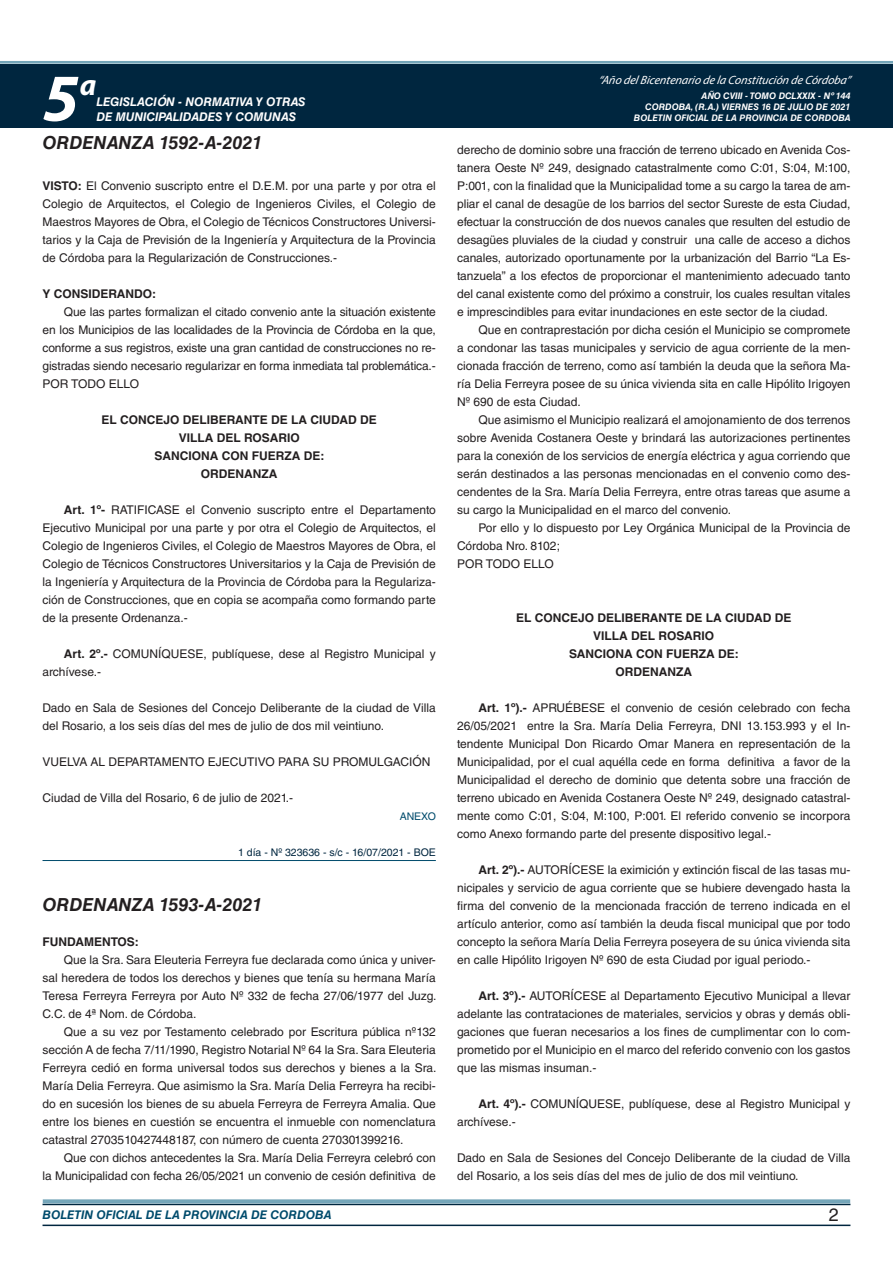
<style>
.page{position:relative;width:893px;height:1263px;background:#fff}
.page>*{position:absolute;margin:0;border:0;box-sizing:border-box;transform-origin:0 0}
.t1{font:italic 700 67.5px "Myriad Pro";color:#fff}
.t2{font:italic 700 30px "Myriad Pro";color:#fff}
.NOMBRE_DE_MINISTERIO{font:italic 700 18px "Helvetica LT Std";color:#231f20}
.t3{font:18px "Helvetica LT Std";color:#231f20}
.BASE{font:12px/18px "Helvetica LT Std";color:#231f20;text-align:justify}
.RESUELVE{font:700 12px "Helvetica LT Std";color:#231f20}
.t4{font:italic 700 12px "Helvetica LT Std";color:#fff}
.t5{font:italic 12px "Myriad Pro";color:#fff}
.t6{font:italic 700 12px "Helvetica LT Std";color:#004b6c}
.BASE-2{font:700 12px "Helvetica LT Std";color:#231f20}
.FECHA_DE_VENCIMIENTO{font:10.5px "Helvetica LT Std";color:#00263f}
.ANEXO{font:10.5px "Helvetica LT Std";color:#004b6c}
.t7{font:italic 700 9px/10.8px "Helvetica LT Std";color:#fff;text-align:right}
.s1{font-weight:700}
</style>
<div class="page">
<div style="left:0;top:61px;width:893px;height:6px;background:#fff;opacity:.75"></div>
<div style="left:0;top:64px;width:893px;height:64px;background:#00263f"></div>
<hr style="left:43px;top:1224px;width:807px;height:2px;background:#00263f">
<div style="left:42px;top:1198px;width:809px;height:8px;background:#fff;opacity:.75"></div>
<hr style="left:43px;top:860px;width:393px;height:1px;background:#004b6c">
<h1 class="t1" style="left:43px;top:54px;width:38px">5</h1>
<h2 class="t2" style="left:80px;top:66px;width:18px">a</h2>
<p class="t4" style="left:96px;top:95px;width:211px">LEGISLACIÓN - NORMATIVA Y OTRAS</p>
<p class="t4" style="left:96px;top:109px;width:201px">DE MUNICIPALIDADES Y COMUNAS</p>
<p class="NOMBRE_DE_MINISTERIO" style="left:43px;top:131px;width:222px">ORDENANZA 1592-A-2021</p>
<p class="BASE" style="left:43px;top:177px;width:395px"><span class="s1">VISTO:</span> El Convenio suscripto entre el D.E.M. por una parte y por otra el Colegio de Arquitectos, el Colegio de Ingenieros Civiles, el Colegio de Maestros Mayores de Obra, el Colegio de Técnicos Constructores Universi&shy;tarios y la Caja de Previsión de la Ingeniería y Arquitectura de la Provincia de Córdoba para la Regularización de Construcciones.-</p>
<p class="BASE-2" style="left:43px;top:286px;width:115px">Y CONSIDERANDO:</p>
<p class="BASE" style="left:43px;top:303px;width:395px;text-indent:21px">Que las partes formalizan el citado convenio ante la situación existente en los Municipios de las localidades de la Provincia de Córdoba en la que, conforme a sus registros, existe una gran cantidad de construcciones no re&shy;gistradas siendo necesario regularizar en forma inmediata tal problemática.-</p>
<p class="BASE" style="left:43px;top:375px;width:98px">POR TODO ELLO</p>
<p class="RESUELVE" style="left:102px;top:412px;width:277px">EL CONCEJO DELIBERANTE DE LA CIUDAD DE</p>
<p class="RESUELVE" style="left:179px;top:430px;width:122px">VILLA DEL ROSARIO</p>
<p class="RESUELVE" style="left:154px;top:448px;width:171px">SANCIONA CON FUERZA DE:</p>
<p class="RESUELVE" style="left:201px;top:466px;width:78px">ORDENANZA</p>
<p class="BASE" style="left:43px;top:501px;width:395px;text-indent:21px"><span class="s1">Art. 1º-</span> RATIFICASE el Convenio suscripto entre el Departamento Ejecutivo Municipal por una parte y por otra el Colegio de Arquitectos, el Colegio de Ingenieros Civiles, el Colegio de Maestros Mayores de Obra, el Colegio de Técnicos Constructores Universitarios y la Caja de Previsión de la Ingeniería y Arquitectura de la Provincia de Córdoba para la Regulariza&shy;ción de Construcciones, que en copia se acompaña como formando parte de la presente Ordenanza.-</p>
<p class="BASE" style="left:43px;top:645px;width:395px;text-indent:21px"><span class="s1">Art. 2º.-</span> COMUNÍQUESE, publíquese, dese al Registro Municipal y archívese.-</p>
<p class="BASE" style="left:43px;top:699px;width:395px">Dado en Sala de Sesiones del Concejo Deliberante de la ciudad de Villa del Rosario, a los seis días del mes de julio de dos mil veintiuno.</p>
<p class="BASE" style="left:43px;top:753px;width:390px">VUELVA AL DEPARTAMENTO EJECUTIVO PARA SU PROMULGACIÓN</p>
<p class="BASE" style="left:43px;top:789px;width:252px">Ciudad de Villa del Rosario, 6 de julio de 2021.-</p>
<p class="ANEXO" style="left:400px;top:810px;width:38px">ANEXO</p>
<p class="FECHA_DE_VENCIMIENTO" style="left:238px;top:846px;width:199px">1 día - Nº 323636 - s/c - 16/07/2021 - BOE</p>
<p class="NOMBRE_DE_MINISTERIO" style="left:43px;top:894px;width:222px">ORDENANZA 1593-A-2021</p>
<p class="BASE-2" style="left:43px;top:934px;width:98px">FUNDAMENTOS:</p>
<p class="BASE" style="left:43px;top:951px;width:396px;text-indent:21px">Que la Sra. Sara Eleuteria Ferreyra fue declarada como única y univer&shy;sal heredera de todos los derechos y bienes que tenía su hermana María Teresa Ferreyra Ferreyra por Auto Nº 332 de fecha 27/06/1977 del Juzg.<br>C.C. de 4ª Nom. de Córdoba.</p>
<p class="BASE" style="left:43px;top:1023px;width:396px;text-indent:21px">Que a su vez por Testamento celebrado por Escritura pública nº132 sección A de fecha 7/11/1990, Registro Notarial Nº 64 la Sra. Sara Eleuteria Ferreyra cedió en forma universal todos sus derechos y bienes a la Sra.<br>María Delia Ferreyra. Que asimismo la Sra. María Delia Ferreyra ha recibi&shy;do en sucesión los bienes de su abuela Ferreyra de Ferreyra Amalia. Que entre los bienes en cuestión se encuentra el inmueble con nomenclatura catastral 2703510427448187, con número de cuenta 270301399216.</p>
<p class="BASE" style="left:43px;top:1149px;width:395px;text-align:right">Que con dichos antecedentes la Sra. María Delia Ferreyra celebró con<br>la Municipalidad con fecha 26/05/2021 un convenio de cesión definitiva de</p>
<p class="t5" style="left:598px;top:72px;width:254px">“Año delBicentenario de la Constitución de Córdoba”</p>
<p class="t7" style="left:634px;top:91px;width:218px">AÑO CVIII - TOMO DCLXXIX - Nº 144<br>CORDOBA, (R.A.) VIERNES 16 DE JULIO DE 2021<br>BOLETIN OFICIAL DE LA PROVINCIA DE CORDOBA</p>
<p class="BASE" style="left:457px;top:141px;width:395px">derecho de dominio sobre una fracción de terreno ubicado en Avenida Cos&shy;tanera Oeste Nº 249, designado catastralmente como C:01, S:04, M:100, P:001, con la finalidad que la Municipalidad tome a su cargo la tarea de am&shy;pliar el canal de desagüe de los barrios del sector Sureste de esta Ciudad, efectuar la construcción de dos nuevos canales que resulten del estudio de desagües pluviales de la ciudad y construir una calle de acceso a dichos canales, autorizado oportunamente por la urbanización del Barrio “La Es&shy;tanzuela” a los efectos de proporcionar el mantenimiento adecuado tanto del canal existente como del próximo a construir, los cuales resultan vitales e imprescindibles para evitar inundaciones en este sector de la ciudad.</p>
<p class="BASE" style="left:457px;top:321px;width:395px;text-indent:21px">Que en contraprestación por dicha cesión el Municipio se compromete a condonar las tasas municipales y servicio de agua corriente de la men&shy;cionada fracción de terreno, como así también la deuda que la señora Ma&shy;ría Delia Ferreyra posee de su única vivienda sita en calle Hipólito Irigoyen Nº 690 de esta Ciudad.</p>
<p class="BASE" style="left:457px;top:411px;width:395px;text-indent:21px">Que asimismo el Municipio realizará el amojonamiento de dos terrenos sobre Avenida Costanera Oeste y brindará las autorizaciones pertinentes para la conexión de los servicios de energía eléctrica y agua corriendo que serán destinados a las personas mencionadas en el convenio como des&shy;cendentes de la Sra. María Delia Ferreyra, entre otras tareas que asume a su cargo la Municipalidad en el marco del convenio.</p>
<p class="BASE" style="left:457px;top:519px;width:395px;text-indent:21px">Por ello y lo dispuesto por Ley Orgánica Municipal de la Provincia de<br>Córdoba Nro. 8102;</p>
<p class="BASE" style="left:457px;top:555px;width:98px">POR TODO ELLO</p>
<p class="RESUELVE" style="left:516px;top:610px;width:277px">EL CONCEJO DELIBERANTE DE LA CIUDAD DE</p>
<p class="RESUELVE" style="left:593px;top:628px;width:122px">VILLA DEL ROSARIO</p>
<p class="RESUELVE" style="left:569px;top:646px;width:171px">SANCIONA CON FUERZA DE:</p>
<p class="RESUELVE" style="left:615px;top:664px;width:78px">ORDENANZA</p>
<p class="BASE" style="left:457px;top:699px;width:395px;text-indent:21px"><span class="s1">Art. 1º).-</span> APRUÉBESE el convenio de cesión celebrado con fecha 26/05/2021 entre la Sra. María Delia Ferreyra, DNI 13.153.993 y el In&shy;tendente Municipal Don Ricardo Omar Manera en representación de la Municipalidad, por el cual aquélla cede en forma definitiva a favor de la Municipalidad el derecho de dominio que detenta sobre una fracción de terreno ubicado en Avenida Costanera Oeste Nº 249, designado catastral&shy;mente como C:01, S:04, M:100, P:001. El referido convenio se incorpora como Anexo formando parte del presente dispositivo legal.-</p>
<p class="BASE" style="left:457px;top:861px;width:395px;text-indent:21px"><span class="s1">Art. 2º).-</span> AUTORÍCESE la eximición y extinción fiscal de las tasas mu&shy;nicipales y servicio de agua corriente que se hubiere devengado hasta la firma del convenio de la mencionada fracción de terreno indicada en el artículo anterior, como así también la deuda fiscal municipal que por todo concepto la señora María Delia Ferreyra poseyera de su única vivienda sita en calle Hipólito Irigoyen Nº 690 de esta Ciudad por igual periodo.-</p>
<p class="BASE" style="left:457px;top:987px;width:395px;text-indent:21px"><span class="s1">Art. 3º).-</span> AUTORÍCESE al Departamento Ejecutivo Municipal a llevar adelante las contrataciones de materiales, servicios y obras y demás obli&shy;gaciones que fueran necesarios a los fines de cumplimentar con lo com&shy;prometido por el Municipio en el marco del referido convenio con los gastos que las mismas insuman.-</p>
<p class="BASE" style="left:457px;top:1095px;width:395px;text-indent:21px"><span class="s1">Art. 4º).-</span> COMUNÍQUESE, publíquese, dese al Registro Municipal y archívese.-</p>
<p class="BASE" style="left:457px;top:1149px;width:395px">Dado en Sala de Sesiones del Concejo Deliberante de la ciudad de Villa del Rosario, a los seis días del mes de julio de dos mil veintiuno.</p>
<p class="t6" style="left:43px;top:1208px;width:290px">BOLETIN OFICIAL DE LA PROVINCIA DE CORDOBA</p>
<p class="t3" style="left:829px;top:1204px;width:12px">2</p>
</div>
